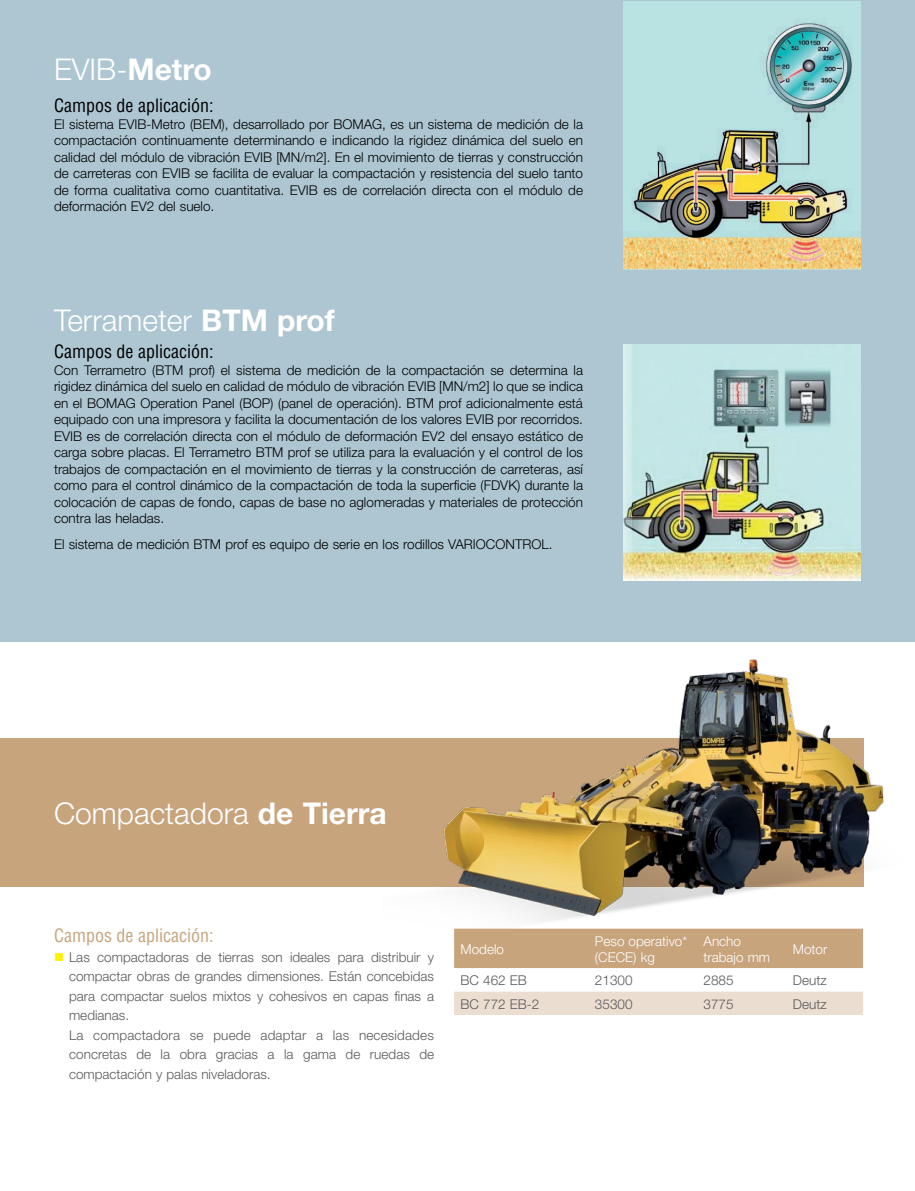
<style>
.page{position:relative;width:915px;height:1191px;background:#fff}
.page>*{position:absolute;margin:0;border:0;box-sizing:border-box;transform-origin:0 0}
.t1{font:300 30px "Helvetica Neue";color:#fff}
.t2{font:condensed 18px "Helvetica";color:#000}
.t3{font:condensed 18px "Helvetica";color:#c8a47d}
.t4{font:300 13.5px/16.5px "Helvetica Neue";color:#000;text-align:justify}
.t5{font:300 13.5px/19.5px "Helvetica Neue";color:#58595b}
.t6{font:300 13.5px/16.2px "Helvetica Neue";color:#fff}
.s1{font-weight:700}
.s2{color:#fff200}
</style>
<div class="page">
<div style="left:0;top:0;width:914px;height:641px;background:#adc6d2"></div>
<img style="left:623px;top:2px;width:237px;height:268px">
<img style="left:623px;top:344px;width:237px;height:237px">
<div style="left:0;top:738px;width:862px;height:148px;background:#c8a47d"></div>
<img style="left:382px;top:641px;width:527px;height:327px">
<svg style="left:454px;top:928px;width:408px;height:87px"></svg>
<h1 class="t1" style="left:54px;top:51px;width:159px">EVIB-<span class="s1">Metro</span></h1>
<h2 class="t2" style="left:54px;top:94px;width:161px">Campos de aplicación:</h2>
<p class="t4" style="left:54px;top:115px;width:530px">El sistema EVIB-Metro (BEM), desarrollado por BOMAG, es un sistema de medición de la compactación continuamente determinando e indicando la rigidez dinámica del suelo en calidad del módulo de vibración EVIB [MN/m2]. En el movimiento de tierras y construcción de carreteras con EVIB se facilita de evaluar la compactación y resistencia del suelo tanto de forma cualitativa como cuantitativa. EVIB es de correlación directa con el módulo de deformación EV2 del suelo.</p>
<h1 class="t1" style="left:54px;top:302px;width:282px">Terrameter <span class="s1">BTM prof</span></h1>
<h2 class="t2" style="left:54px;top:340px;width:161px">Campos de aplicación:</h2>
<p class="t4" style="left:54px;top:361px;width:530px">Con Terrametro (BTM prof) el sistema de medición de la compactación se determina la rigidez dinámica del suelo en calidad de módulo de vibración EVIB [MN/m2] lo que se indica en el BOMAG Operation Panel (BOP) (panel de operación). BTM prof adicionalmente está equipado con una impresora y facilita la documentación de los valores EVIB por recorridos.<br>EVIB es de correlación directa con el módulo de deformación EV2 del ensayo estático de carga sobre placas. El Terrametro BTM prof se utiliza para la evaluación y el control de los trabajos de compactación en el movimiento de tierras y la construcción de carreteras, así como para el control dinámico de la compactación de toda la superficie (FDVK) durante la colocación de capas de fondo, capas de base no aglomeradas y materiales de protección contra las heladas.</p>
<p class="t4" style="left:54px;top:535px;width:500px">El sistema de medición BTM prof es equipo de serie en los rodillos VARIOCONTROL.</p>
<h1 class="t1" style="left:54px;top:795px;width:334px">Compactadora <span class="s1">de Tierra</span></h1>
<h2 class="t3" style="left:54px;top:924px;width:161px">Campos de aplicación:</h2>
<p class="t5" style="left:69px;top:946px;width:366px;text-indent:-15px"><span class="s2">■</span> Las compactadoras de tierras son ideales para distribuir y compactar obras de grandes dimensiones. Están concebidas para compactar suelos mixtos y cohesivos en capas finas a medianas.<br>La compactadora se puede adaptar a las necesidades concretas de la obra gracias a la gama de ruedas de compactación y palas niveladoras.</p>
<p class="t6" style="left:460px;top:940px;width:45px">Modelo</p>
<p class="t6" style="left:594px;top:932px;width:94px">Peso operativo* (CECE) kg</p>
<p class="t6" style="left:703px;top:932px;width:68px">Ancho trabajo mm</p>
<p class="t6" style="left:792px;top:940px;width:36px">Motor</p>
<p class="t5" style="left:460px;top:970px;width:68px">BC 462 EB</p>
<p class="t5" style="left:594px;top:970px;width:39px">21300</p>
<p class="t5" style="left:703px;top:970px;width:32px">2885</p>
<p class="t5" style="left:792px;top:970px;width:35px">Deutz</p>
<p class="t5" style="left:460px;top:993px;width:80px">BC 772 EB-2</p>
<p class="t5" style="left:594px;top:993px;width:39px">35300</p>
<p class="t5" style="left:703px;top:993px;width:32px">3775</p>
<p class="t5" style="left:792px;top:993px;width:35px">Deutz</p>
</div>
